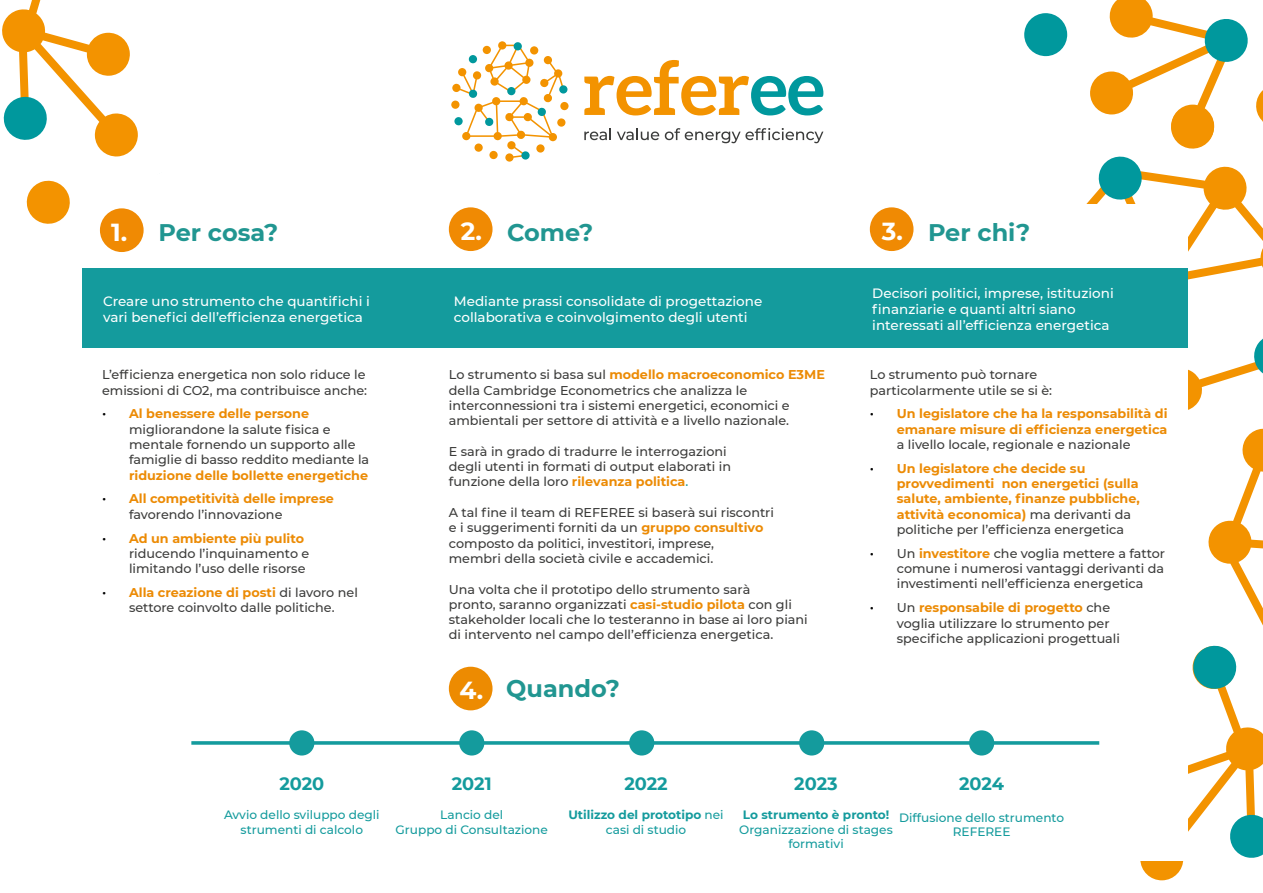
<style>
.page{position:relative;width:1263px;height:893px;background:#fff}
.page>*{position:absolute;margin:0;border:0;box-sizing:border-box;transform-origin:0 0}
.t1{font:700 24px "Montserrat";color:#219691}
.t2{font:700 17.85px "Montserrat";color:#149b9d}
.t3{font:500 13.5px/16.2px "Montserrat";color:#fff}
.t4{font:500 12.75px/15.3px "Montserrat";color:#3c3c3b}
.t5{font:700 12.75px/15.3px "Montserrat";color:#ec8b05}
.t6{font:500 12.15px/14.5px "Montserrat";color:#149b9d;text-align:center}
.t7{font:700 12.15px/14.5px "Montserrat";color:#149b9d;text-align:center}
.s1{font-size:24.6px;color:#fff}
.s2{font-size:13.5px;color:#000}
.s3{font-weight:700;color:#ec8b05}
.s4{font-weight:500;font-size:13.5px;color:#000}
.s5{font-weight:500;color:#3c3c3b}
.s6{color:#219691}
.s7{font-weight:500}
</style>
<div class="page">
<svg style="left:1086px;top:200px;width:177px;height:88px"></svg>
<svg style="left:1140px;top:288px;width:123px;height:593px"></svg>
<div style="left:1024px;top:13px;width:43px;height:43px;background:#00989d;border-radius:50%"></div>
<svg style="left:1090px;top:0;width:173px;height:260px"></svg>
<svg style="left:2px;top:0;width:136px;height:224px"></svg>
<div style="left:560px;top:102px;width:9px;height:8px;background:#f39300;border-radius:50%"></div>
<svg style="left:559px;top:85px;width:9px;height:9px"></svg>
<svg style="left:452px;top:41px;width:112px;height:121px"></svg>
<svg style="left:584px;top:128px;width:27px;height:12px"></svg>
<svg style="left:617px;top:128px;width:42px;height:12px"></svg>
<svg style="left:665px;top:128px;width:158px;height:15px"></svg>
<svg style="left:584px;top:60px;width:239px;height:55px"></svg>
<div style="left:1258px;top:122px;width:5px;height:53px;background:#fff"></div>
<div style="left:82px;top:204px;width:1105px;height:657px;background:#fff"></div>
<div style="left:100px;top:208px;width:44px;height:44px;background:#f08a03;border-radius:50%"></div>
<div style="left:449px;top:667px;width:43px;height:43px;background:#ed8b01;border-radius:50%"></div>
<div style="left:449px;top:207px;width:43px;height:44px;background:#f08a03;border-radius:50%"></div>
<div style="left:870px;top:207px;width:43px;height:44px;background:#f08a03;border-radius:50%"></div>
<div style="left:82px;top:268px;width:1105px;height:80px;background:#149b9d"></div>
<svg style="left:191px;top:741px;width:908px;height:4px;background:#2da5a7"></svg>
<div style="left:289px;top:730px;width:25px;height:25px;background:#149b9d;border-radius:50%"></div>
<div style="left:459px;top:730px;width:25px;height:25px;background:#149b9d;border-radius:50%"></div>
<div style="left:629px;top:730px;width:25px;height:25px;background:#149b9d;border-radius:50%"></div>
<div style="left:799px;top:730px;width:25px;height:25px;background:#149b9d;border-radius:50%"></div>
<div style="left:969px;top:730px;width:25px;height:25px;background:#149b9d;border-radius:50%"></div>
<h1 class="t1" style="left:111px;top:215px;width:169px"><span class="s1">1.</span> Per cosa?</h1>
<h1 class="t1" style="left:461px;top:215px;width:134px"><span class="s1">2.</span> Come?</h1>
<h1 class="t1" style="left:882px;top:215px;width:150px"><span class="s1">3.</span> Per chi?</h1>
<p class="t3" style="left:103px;top:293px;width:268px">Creare uno strumento che quantifichi i vari benefici dell’efficienza energetica</p>
<p class="t3" style="left:454px;top:293px;width:310px">Mediante prassi consolidate di progettazione collaborativa e coinvolgimento degli utenti</p>
<p class="t3" style="left:872px;top:285px;width:243px">Decisori politici, imprese, istituzioni finanziarie e quanti altri siano interessati all’efficienza energetica</p>
<p class="t4" style="left:102px;top:367px;width:267px">L’efficienza energetica non solo riduce le emissioni di CO2, ma contribuisce anche:</p>
<p class="t4" style="left:129px;top:406px;width:242px;text-indent:-27px"><span class="s2">•</span> <span class="s3">Al benessere delle persone </span>migliorandone la salute fisica e mentale fornendo un supporto alle famiglie di basso reddito mediante la</p>
<p class="t5" style="left:129px;top:467px;width:241px">riduzione delle bollette energetiche</p>
<p class="t5" style="left:129px;top:491px;width:206px;text-indent:-27px"><span class="s4">•</span> All competitività delle imprese <span class="s5">favorendo l’innovazione</span></p>
<p class="t4" style="left:129px;top:530px;width:182px;text-indent:-27px"><span class="s2">•</span> <span class="s3">Ad un ambiente più pulito </span>riducendo l’inquinamento e limitando l’uso delle risorse</p>
<p class="t4" style="left:102px;top:584px;width:257px;text-align:center"><span class="s2">•</span> <span class="s3">Alla creazione di posti</span> di lavoro nel settore coinvolto dalle politiche.</p>
<p class="t4" style="left:449px;top:367px;width:378px">Lo strumento si basa sul <span class="s3">modello macroeconomico E3ME </span>della Cambridge Econometrics che analizza le interconnessioni tra i sistemi energetici, economici e ambientali per settore di attività e a livello nazionale.</p>
<p class="t4" style="left:449px;top:443px;width:284px">E sarà in grado di tradurre le interrogazioni degli utenti in formati di output elaborati in funzione della loro <span class="s3">rilevanza politica</span><span class="s6">.</span></p>
<p class="t4" style="left:449px;top:504px;width:327px">A tal fine il team di REFEREE si baserà sui riscontri e i suggerimenti forniti da un <span class="s3">gruppo consultivo </span>composto da politici, investitori, imprese,<br>membri della società civile e accademici.</p>
<p class="t4" style="left:449px;top:581px;width:360px">Una volta che il prototipo dello strumento sarà<br>pronto, saranno organizzati <span class="s3">casi-studio pilota</span> con gli stakeholder locali che lo testeranno in base ai loro piani di intervento nel campo dell’efficienza energetica.</p>
<h1 class="t1" style="left:459px;top:672px;width:162px"><span class="s1">4.</span> Quando?</h1>
<p class="t4" style="left:870px;top:367px;width:184px">Lo strumento può tornare particolarmente utile se si è:</p>
<p class="t5" style="left:870px;top:406px;width:299px;text-align:right"><span class="s4">•</span> Un legislatore che ha la responsabilità di emanare misure di efficienza energetica</p>
<p class="t4" style="left:897px;top:436px;width:235px">a livello locale, regionale e nazionale</p>
<p class="t5" style="left:897px;top:460px;width:244px;text-indent:-27px"><span class="s4">•</span> Un legislatore che decide su provvedimenti non energetici (sulla salute, ambiente, finanze pubbliche, attività economica) <span class="s5">ma derivanti da politiche per l’efficienza energetica</span></p>
<p class="t4" style="left:897px;top:545px;width:270px;text-align:justify;text-indent:-27px"><span class="s2">•</span> Un <span class="s3">investitore</span> che voglia mettere a fattor comune i numerosi vantaggi derivanti da investimenti nell’efficienza energetica</p>
<p class="t4" style="left:897px;top:599px;width:225px;text-indent:-27px"><span class="s2">•</span> Un <span class="s3">responsabile di progetto</span> che voglia utilizzare lo strumento per specifiche applicazioni progettuali</p>
<h2 class="t2" style="left:279px;top:771px;width:46px">2020</h2>
<p class="t6" style="left:224px;top:807px;width:157px">Avvio dello sviluppo degli strumenti di calcolo</p>
<h2 class="t2" style="left:452px;top:771px;width:41px">2021</h2>
<p class="t6" style="left:396px;top:807px;width:154px">Lancio del<br>Gruppo di Consultazione</p>
<h2 class="t2" style="left:624px;top:771px;width:45px">2022</h2>
<p class="t7" style="left:568px;top:807px;width:157px">Utilizzo del prototipo <span class="s7">nei casi di studio</span></p>
<h2 class="t2" style="left:794px;top:771px;width:45px">2023</h2>
<p class="t7" style="left:743px;top:807px;width:148px">Lo strumento è pronto!</p>
<p class="t6" style="left:739px;top:822px;width:155px">Organizzazione di stages formativi</p>
<h2 class="t2" style="left:959px;top:771px;width:46px">2024</h2>
<p class="t6" style="left:899px;top:810px;width:166px">Diffusione dello strumento<br>REFEREE</p>
</div>
